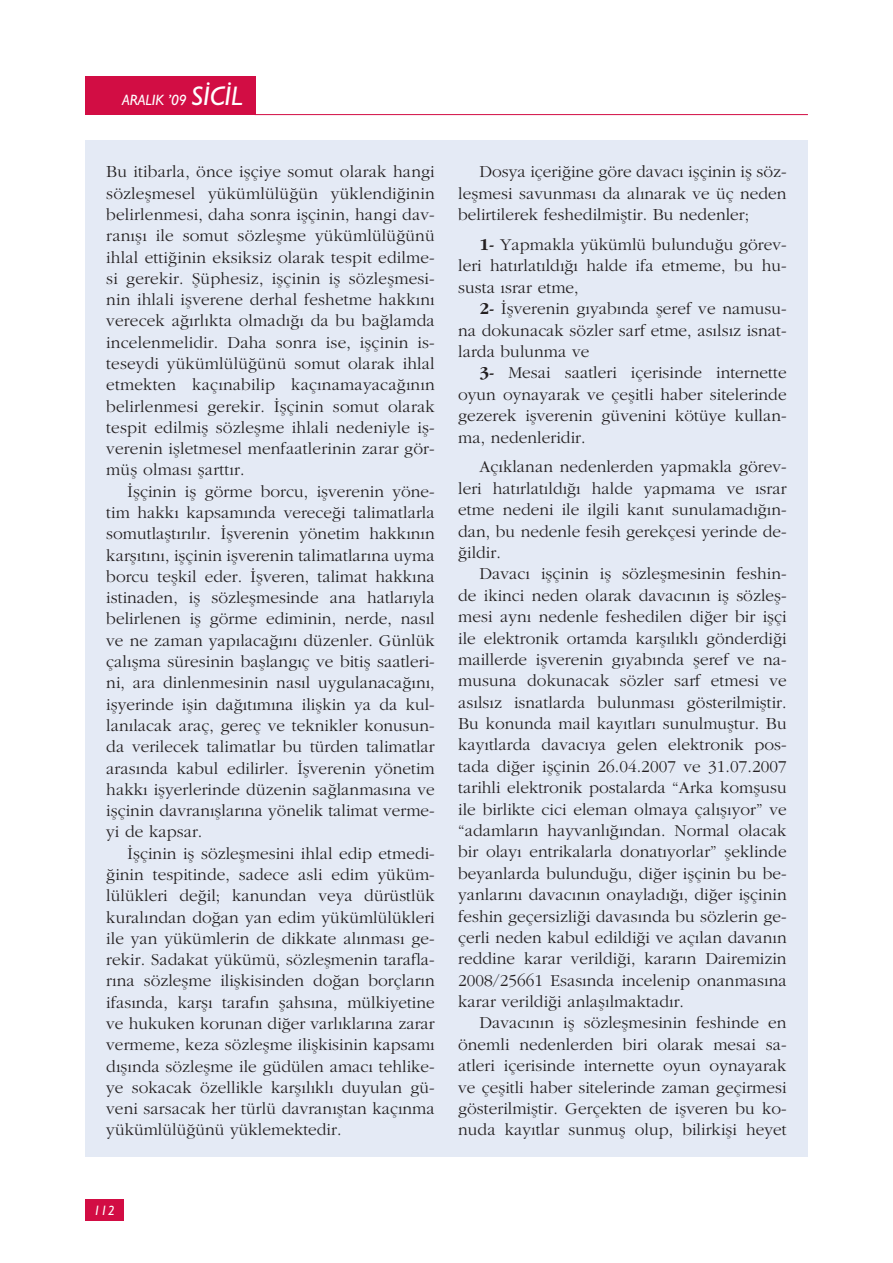
<style>
.page{position:relative;width:893px;height:1263px;background:#fff}
.page>*{position:absolute;margin:0;border:0;box-sizing:border-box;transform-origin:0 0}
.t1{font:17.25px/21.3px "Garamond Turk";letter-spacing:.005em;color:#231f20;text-align:justify}
.t2{font:italic 500 15px "Gill Sans";color:#fff}
.t3{font:italic 500 13.5px "Gill Sans";color:#fff}
.s1{font-size:27px}
.s2{font-family:"Garamond Bold Turk"}
</style>
<div class="page">
<div style="left:85px;top:77px;width:170px;height:38px;background:#d20d44"></div>
<hr style="left:255px;top:114px;width:553px;height:1px;background:#d20d44">
<div style="left:85px;top:1199px;width:38px;height:21px;background:#d20d44"></div>
<div style="left:85px;top:140px;width:723px;height:1017px;background:#e4eaf5"></div>
<p class="t2" style="left:122px;top:91px;width:122px">ARALIK ’09 <span class="s1">SİCİL</span></p>
<p class="t1" style="left:106px;top:161px;width:330px">Bu itibarla, önce işçiye somut olarak hangi sözleşmesel yükümlülüğün yüklendiğinin belirlenmesi, daha sonra işçinin, hangi dav&shy;ranışı ile somut sözleşme yükümlülüğünü ihlal ettiğinin eksiksiz olarak tespit edilme&shy;si gerekir. Şüphesiz, işçinin iş sözleşmesi&shy;nin ihlali işverene derhal feshetme hakkını verecek ağırlıkta olmadığı da bu bağlamda incelenmelidir. Daha sonra ise, işçinin is&shy;teseydi yükümlülüğünü somut olarak ihlal etmekten kaçınabilip kaçınamayacağının belirlenmesi gerekir. İşçinin somut olarak tespit edilmiş sözleşme ihlali nedeniyle iş&shy;verenin işletmesel menfaatlerinin zarar gör&shy;müş olması şarttır.</p>
<p class="t1" style="left:106px;top:480px;width:330px;text-indent:21px">İşçinin iş görme borcu, işverenin yöne&shy;tim hakkı kapsamında vereceği talimatlarla somutlaştırılır. İşverenin yönetim hakkının karşıtını, işçinin işverenin talimatlarına uyma borcu teşkil eder. İşveren, talimat hakkına istinaden, iş sözleşmesinde ana hatlarıyla belirlenen iş görme ediminin, nerde, nasıl ve ne zaman yapılacağını düzenler. Günlük çalışma süresinin başlangıç ve bitiş saatleri&shy;ni, ara dinlenmesinin nasıl uygulanacağını, işyerinde işin dağıtımına ilişkin ya da kul&shy;lanılacak araç, gereç ve teknikler konusun&shy;da verilecek talimatlar bu türden talimatlar arasında kabul edilirler. İşverenin yönetim hakkı işyerlerinde düzenin sağlanmasına ve işçinin davranışlarına yönelik talimat verme&shy;yi de kapsar.</p>
<p class="t1" style="left:106px;top:842px;width:330px;text-indent:21px">İşçinin iş sözleşmesini ihlal edip etmedi&shy;ğinin tespitinde, sadece asli edim yüküm&shy;lülükleri değil; kanundan veya dürüstlük kuralından doğan yan edim yükümlülükleri ile yan yükümlerin de dikkate alınması ge&shy;rekir. Sadakat yükümü, sözleşmenin tarafla&shy;rına sözleşme ilişkisinden doğan borçların ifasında, karşı tarafın şahsına, mülkiyetine ve hukuken korunan diğer varlıklarına zarar vermeme, keza sözleşme ilişkisinin kapsamı dışında sözleşme ile güdülen amacı tehlike&shy;ye sokacak özellikle karşılıklı duyulan gü&shy;veni sarsacak her türlü davranıştan kaçınma yükümlülüğünü yüklemektedir.</p>
<p class="t1" style="left:458px;top:161px;width:330px;text-indent:21px">Dosya içeriğine göre davacı işçinin iş söz&shy;leşmesi savunması da alınarak ve üç neden belirtilerek feshedilmiştir. Bu nedenler;</p>
<p class="t1" style="left:458px;top:234px;width:330px;text-indent:21px"><span class="s2">1-</span> Yapmakla yükümlü bulunduğu görev&shy;leri hatırlatıldığı halde ifa etmeme, bu hu&shy;susta ısrar etme,</p>
<p class="t1" style="left:458px;top:298px;width:330px;text-indent:21px"><span class="s2">2-</span> İşverenin gıyabında şeref ve namusu&shy;na dokunacak sözler sarf etme, asılsız isnat&shy;larda bulunma ve</p>
<p class="t1" style="left:458px;top:362px;width:330px;text-indent:21px"><span class="s2">3-</span> Mesai saatleri içerisinde internette oyun oynayarak ve çeşitli haber sitelerinde gezerek işverenin güvenini kötüye kullan&shy;ma, nedenleridir.</p>
<p class="t1" style="left:458px;top:456px;width:330px;text-indent:21px">Açıklanan nedenlerden yapmakla görev&shy;leri hatırlatıldığı halde yapmama ve ısrar etme nedeni ile ilgili kanıt sunulamadığın&shy;dan, bu nedenle fesih gerekçesi yerinde de&shy;ğildir.</p>
<p class="t1" style="left:458px;top:563px;width:330px;text-indent:21px">Davacı işçinin iş sözleşmesinin feshin&shy;de ikinci neden olarak davacının iş sözleş&shy;mesi aynı nedenle feshedilen diğer bir işçi ile elektronik ortamda karşılıklı gönderdiği maillerde işverenin gıyabında şeref ve na&shy;musuna dokunacak sözler sarf etmesi ve asılsız isnatlarda bulunması gösterilmiştir.<br>Bu konunda mail kayıtları sunulmuştur. Bu kayıtlarda davacıya gelen elektronik pos&shy;tada diğer işçinin 26.04.2007 ve 31.07.2007 tarihli elektronik postalarda “Arka komşusu ile birlikte cici eleman olmaya çalışıyor” ve “adamların hayvanlığından. Normal olacak bir olayı entrikalarla donatıyorlar” şeklinde beyanlarda bulunduğu, diğer işçinin bu be&shy;yanlarını davacının onayladığı, diğer işçinin feshin geçersizliği davasında bu sözlerin ge&shy;çerli neden kabul edildiği ve açılan davanın reddine karar verildiği, kararın Dairemizin 2008/25661 Esasında incelenip onanmasına karar verildiği anlaşılmaktadır.</p>
<p class="t1" style="left:458px;top:1012px;width:330px;text-indent:21px">Davacının iş sözleşmesinin feshinde en önemli nedenlerden biri olarak mesai sa&shy;atleri içerisinde internette oyun oynayarak ve çeşitli haber sitelerinde zaman geçirmesi gösterilmiştir. Gerçekten de işveren bu ko&shy;nuda kayıtlar sunmuş olup, bilirkişi heyet</p>
<p class="t3" style="left:94px;top:1202px;width:23px">112</p>
</div>
